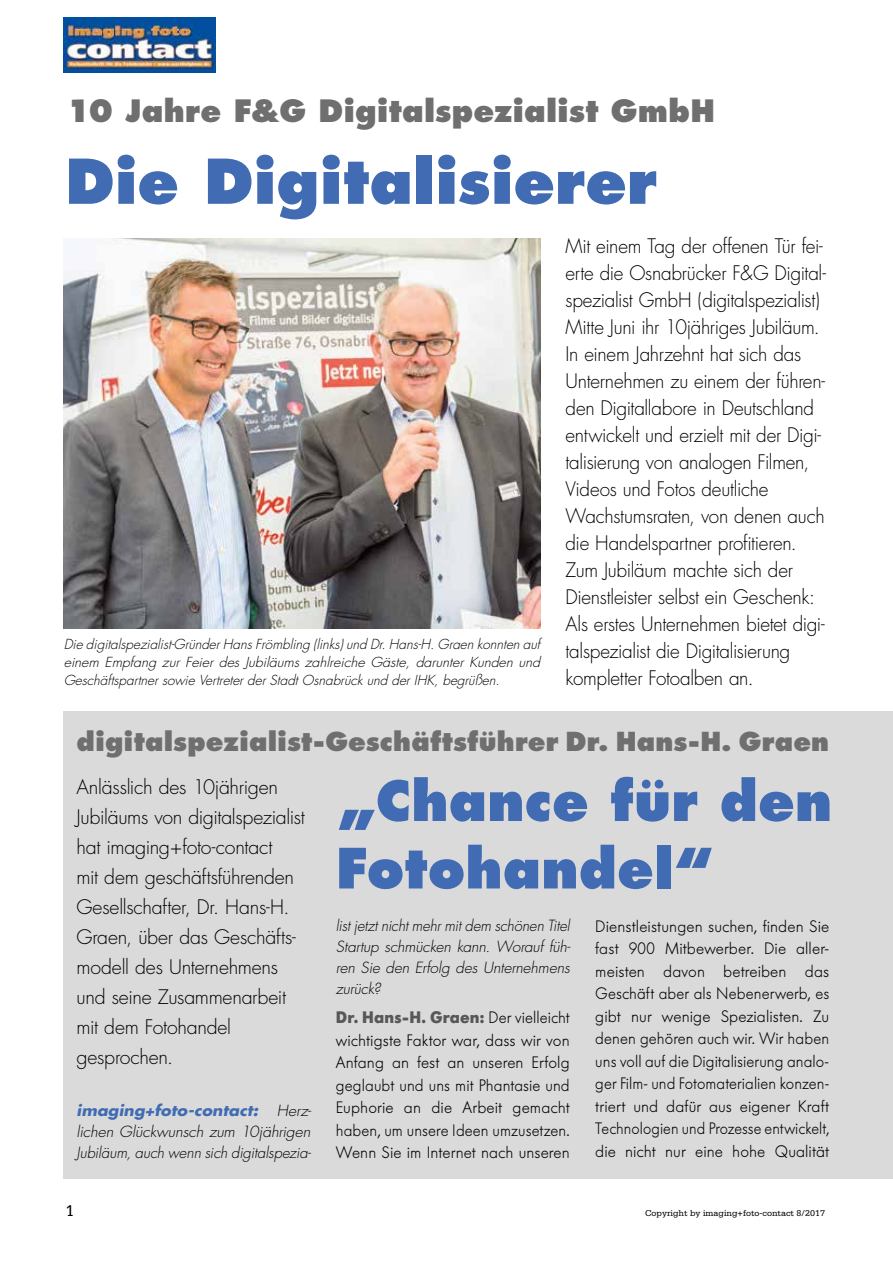
<style>
.page{position:relative;width:893px;height:1263px;background:#fff}
.page>*{position:absolute;margin:0;border:0;box-sizing:border-box;transform-origin:0 0}
.t1{font:800 60px "Futura";color:#416bb2}
.t2{font:800 54px/67.5px "Futura";letter-spacing:.005em;color:#416bb2}
.t3{font:800 30px "Futura";letter-spacing:.005em;color:#706f6f}
.t4{font:800 25.5px "Futura";letter-spacing:.01em;color:#706f6f}
.t5{font:300 19.5px/27px "Futura";letter-spacing:-.015em;color:#000}
.t6{font:300 16.5px/22.5px "Futura BQ";letter-spacing:.005em;color:#000;text-align:justify}
.t7{font:300 16.5px/22.5px "Futura BQ";letter-spacing:.005em;color:#000;text-align:justify;scale:.95 1}
.t8{font:16.5px "Serifa";color:#000}
.t9{font:italic 300 15px/21px "Futura";letter-spacing:-.005em;color:#000;text-align:justify}
.t10{font:italic 300 15px/21px "Futura";letter-spacing:-.005em;color:#000;text-align:justify;scale:1.05 1}
.t11{font:italic 300 13.5px/18px "Futura";color:#000;text-align:justify}
.t12{font:9px "Serifa";color:#000}
.s1{font-weight:700;color:#416bb2}
.s2{font-weight:700;color:#575756}
</style>
<div class="page">
<img style="left:64px;top:238px;width:476px;height:391px">
<div style="left:64px;top:711px;width:829px;height:468px;background:#dadada"></div>
<img style="left:64px;top:17px;width:152px;height:56px">
<h3 class="t3" style="left:67px;top:92px;width:650px">10 Jahre F&amp;G Digitalspezialist GmbH</h3>
<h1 class="t1" style="left:65px;top:144px;width:593px">Die Digitalisierer</h1>
<p class="t5" style="left:566px;top:233px;width:262px">Mit einem Tag der offenen Tür fei&shy;erte die Osnabrücker F&amp;G Digital&shy;spezialist GmbH (digitalspezialist)<br>Mitte Juni ihr 10jähriges Jubiläum.<br>In einem Jahrzehnt hat sich das Unternehmen zu einem der führen&shy;den Digitallabore in Deutschland entwickelt und erzielt mit der Digi&shy;talisierung von analogen Filmen, Videos und Fotos deutliche Wachstumsraten, von denen auch die Handelspartner profitieren.<br>Zum Jubiläum machte sich der Dienstleister selbst ein Geschenk:<br>Als erstes Unternehmen bietet digi&shy;talspezialist die Digitalisierung kompletter Fotoalben an.</p>
<p class="t11" style="left:64px;top:635px;width:478px">Die digitalspezialist-Gründer Hans Frömbling (links) und Dr. Hans-H. Graen konnten auf einem Empfang zur Feier des Jubiläums zahlreiche Gäste, darunter Kunden und Geschäftspartner sowie Vertreter der Stadt Osnabrück und der IHK, begrüßen.</p>
<h3 class="t4" style="left:77px;top:725px;width:754px">digitalspezialist-Geschäftsführer Dr. Hans-H. Graen</h3>
<h2 class="t2" style="left:336px;top:767px;width:498px">„Chance für den<br>Fotohandel“</h2>
<p class="t5" style="left:77px;top:772px;width:230px;line-height:30px">Anlässlich des 10jährigen<br>Jubiläums von digitalspezialist hat imaging+foto-contact<br>mit dem geschäftsführenden<br>Gesellschafter, Dr. Hans-H.<br>Graen, über das Geschäfts&shy;modell des Unternehmens und seine Zusammenarbeit mit dem Fotohandel gesprochen.</p>
<p class="t10" style="left:77px;top:1100px;width:225px"><span class="s1">imaging+foto-contact:</span> Herz&shy;lichen Glückwunsch zum 10jährigen Jubiläum, auch wenn sich digitalspezia-</p>
<p class="t9" style="left:336px;top:915px;width:236px">list jetzt nicht mehr mit dem schönen Titel Startup schmücken kann. Worauf füh&shy;ren Sie den Erfolg des Unternehmens zurück?</p>
<p class="t7" style="left:336px;top:1006px;width:248px"><span class="s2">Dr. Hans-H. Graen:</span> Der vielleicht wichtigste Faktor war, dass wir von Anfang an fest an unseren Erfolg geglaubt und uns mit Phantasie und Euphorie an die Arbeit gemacht haben, um unsere Ideen umzusetzen.<br>Wenn Sie im Internet nach unseren</p>
<p class="t6" style="left:595px;top:915px;width:235px">Dienstleistungen suchen, finden Sie fast 900 Mitbewerber. Die aller&shy;meisten davon betreiben das Geschäft aber als Nebenerwerb, es gibt nur wenige Spezialisten. Zu denen gehören auch wir. Wir haben uns voll auf die Digitalisierung analo&shy;ger Film- und Fotomaterialien konzen&shy;triert und dafür aus eigener Kraft Technologien und Prozesse entwickelt, die nicht nur eine hohe Qualität</p>
<p class="t8" style="left:65px;top:1201px;width:11px">1</p>
<p class="t12" style="left:645px;top:1208px;width:181px">Copyright by imaging+foto-contact 8/2017</p>
</div>
